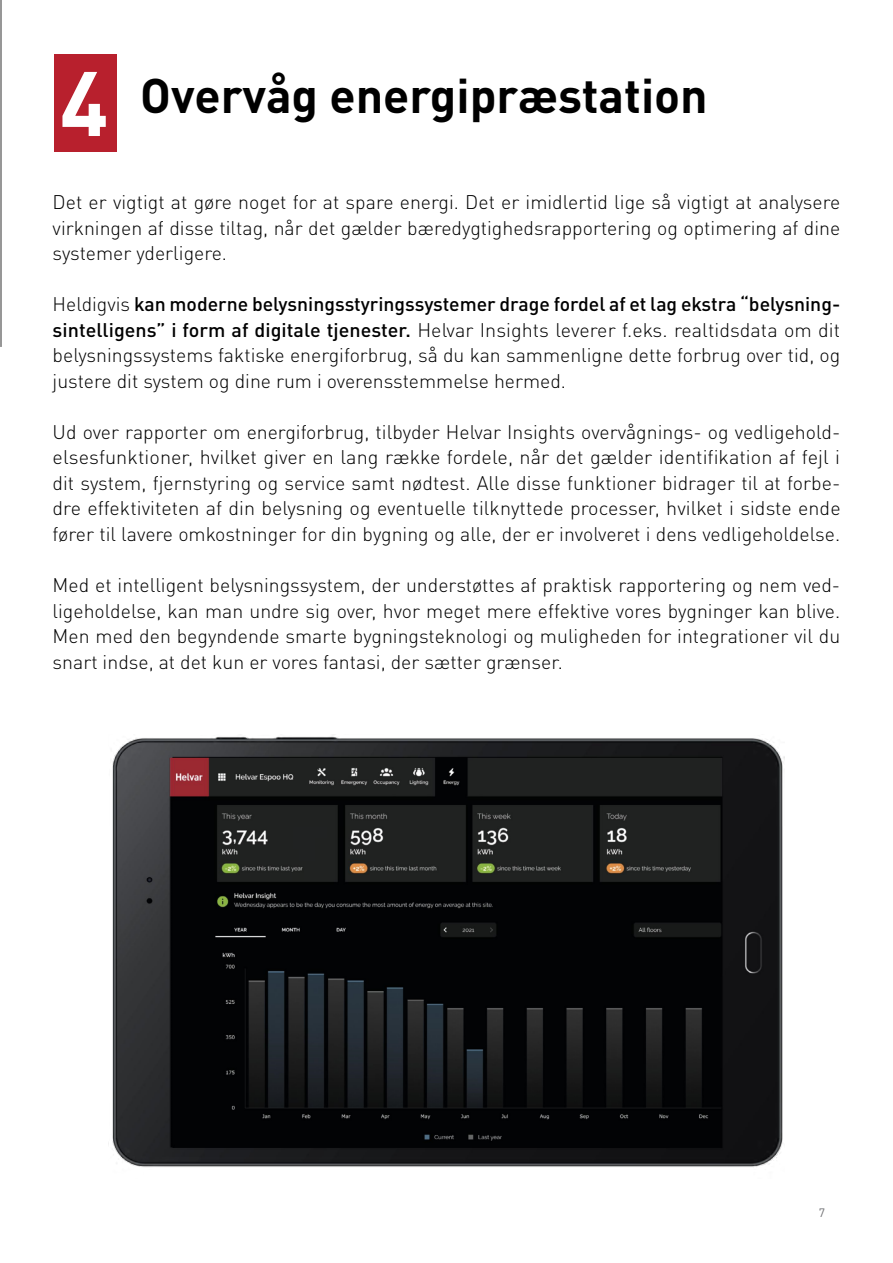
<style>
.page{position:relative;width:893px;height:1263px;background:#fff}
.page>*{position:absolute;margin:0;border:0;box-sizing:border-box;transform-origin:0 0}
.t1{font:700 48px "DIN Pro";color:#000}
.t2{font:300 19.5px/25.5px "DIN Pro";color:#000;text-align:justify}
.t3{font:12px "DIN Pro";color:#6d6e71}
.s1{font-size:90px;color:#fff}
.s2{font-weight:500}
</style>
<div class="page">
<div style="left:54px;top:54px;width:63px;height:98px;background:#b8202d"></div>
<img style="left:108px;top:734px;width:677px;height:433px">
<svg style="left:0;top:0;width:2px;height:347px"></svg>
<h1 class="t1" style="left:60px;top:56px;width:650px"><span class="s1">4</span> Overvåg energipræstation</h1>
<p class="t2" style="left:53px;top:188px;width:789px">Det er vigtigt at gøre noget for at spare energi. Det er imidlertid lige så vigtigt at analysere virkningen af disse tiltag, når det gælder bæredygtighedsrapportering og optimering af dine systemer yderligere.</p>
<p class="t2" style="left:53px;top:290px;width:789px">Heldigvis <span class="s2">kan moderne belysningsstyringssystemer drage fordel af et lag ekstra “belysning&shy;sintelligens” i form af digitale tjenester.</span> Helvar Insights leverer f.eks. realtidsdata om dit belysningssystems faktiske energiforbrug, så du kan sammenligne dette forbrug over tid, og justere dit system og dine rum i overensstemmelse hermed.</p>
<p class="t2" style="left:53px;top:417px;width:789px">Ud over rapporter om energiforbrug, tilbyder Helvar Insights overvågnings- og vedligehold&shy;elsesfunktioner, hvilket giver en lang række fordele, når det gælder identifikation af fejl i dit system, fjernstyring og service samt nødtest. Alle disse funktioner bidrager til at forbe&shy;dre effektiviteten af din belysning og eventuelle tilknyttede processer, hvilket i sidste ende fører til lavere omkostninger for din bygning og alle, der er involveret i dens vedligeholdelse.</p>
<p class="t2" style="left:53px;top:570px;width:789px">Med et intelligent belysningssystem, der understøttes af praktisk rapportering og nem ved&shy;ligeholdelse, kan man undre sig over, hvor meget mere effektive vores bygninger kan blive.<br>Men med den begyndende smarte bygningsteknologi og muligheden for integrationer vil du snart indse, at det kun er vores fantasi, der sætter grænser.</p>
<p class="t3" style="left:819px;top:1203px;width:8px">7</p>
</div>
